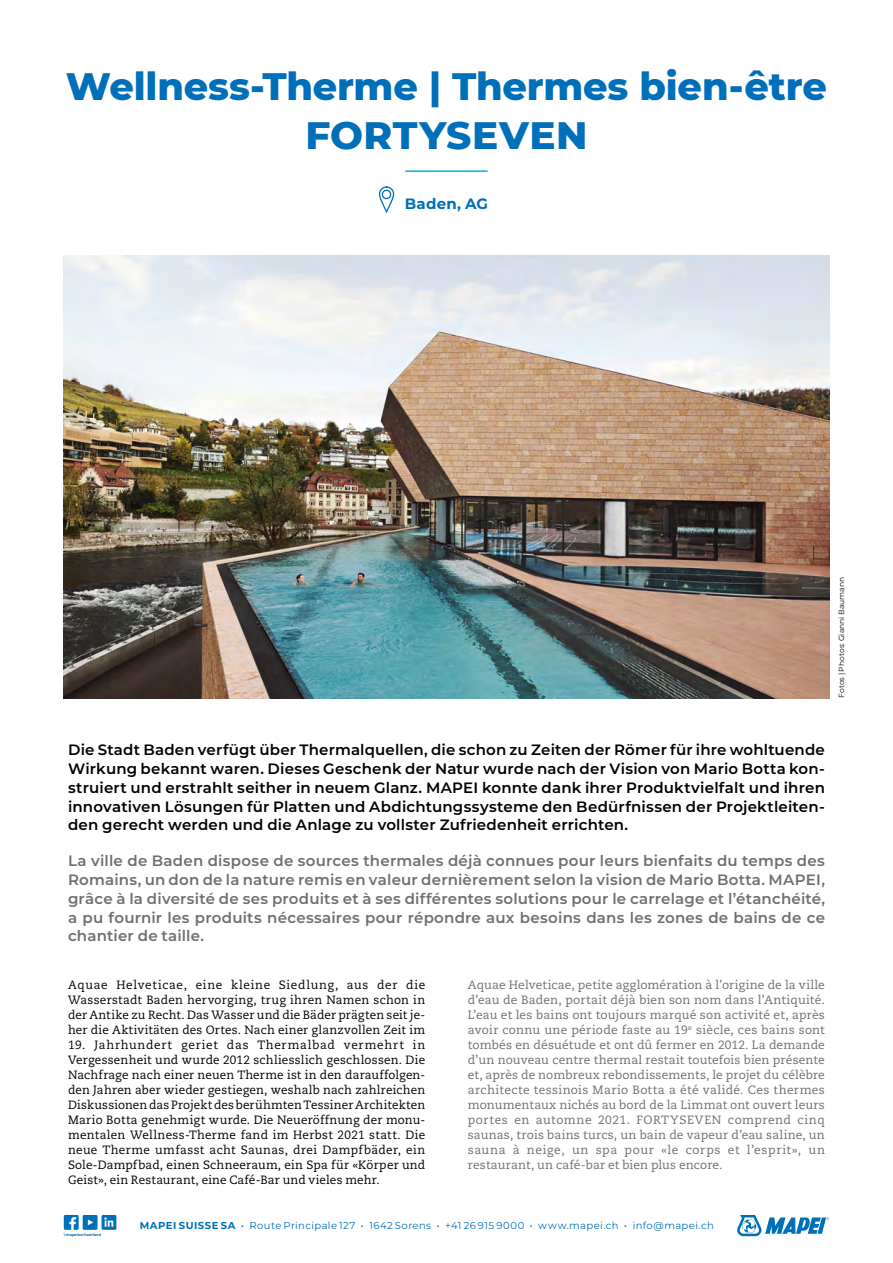
<style>
.page{position:relative;width:893px;height:1263px;background:#fff}
.page>*{position:absolute;margin:0;border:0;box-sizing:border-box;transform-origin:0 0}
.t1{font:800 39px/49.5px "Montserrat";letter-spacing:-.005em;color:#006fb9;text-align:center}
.t2{font:600 15px/18.8px "Montserrat";letter-spacing:.015em;color:#000;text-align:justify}
.t3{font:600 15px/18.8px "Montserrat";letter-spacing:.015em;color:#706f6f;text-align:justify}
.t4{font:700 15px "Montserrat";letter-spacing:.015em;color:#006fb9}
.t5{font:12px/15px "Caecilia LT Std";letter-spacing:.015em;color:#000;text-align:justify}
.t6{font:12px/15px "Caecilia LT Std";letter-spacing:.02em;color:#706f6f;text-align:justify}
.t7{font:10.05px "Montserrat";letter-spacing:.035em;color:#006fb9}
.t8{font:7.5px "Montserrat";letter-spacing:.005em;color:#000}
.t9{font:700 3.75px "Montserrat";letter-spacing:.01em;color:#006fb9}
.s1{font-weight:700}
.s2{font-weight:600}
</style>
<div class="page">
<svg style="left:737px;top:1215px;width:92px;height:21px"></svg>
<svg style="left:64px;top:1215px;width:52px;height:15px"></svg>
<img style="left:64px;top:256px;width:765px;height:442px">
<hr style="left:405px;top:170px;width:83px;height:2px;background:#19bae4">
<div style="left:379px;top:186px;width:15px;height:26px;border:1px solid #006fb9;border-radius:7px"></div>
<div style="left:382px;top:190px;width:9px;height:9px;border:1px solid #006fb9;border-radius:50%"></div>
<h1 class="t1" style="left:66px;top:59px;width:763px">Wellness-Therme | Thermes bien-être<br>FORTYSEVEN</h1>
<p class="t4" style="left:405px;top:193px;width:85px">Baden, AG</p>
<p class="t8" style="left:836px;top:698px;width:122px;rotate:-90deg">Fotos | Photos: Gianni Baumann</p>
<p class="t2" style="left:68px;top:740px;width:758px">Die Stadt Baden verfügt über Thermalquellen, die schon zu Zeiten der Römer für ihre wohltuende Wirkung bekannt waren. Dieses Geschenk der Natur wurde nach der Vision von Mario Botta kon&shy;struiert und erstrahlt seither in neuem Glanz. MAPEI konnte dank ihrer Produktvielfalt und ihren innovativen Lösungen für Platten und Abdichtungssysteme den Bedürfnissen der Projektleiten&shy;den gerecht werden und die Anlage zu vollster Zufriedenheit errichten.</p>
<p class="t3" style="left:68px;top:851px;width:758px">La ville de Baden dispose de sources thermales déjà connues pour leurs bienfaits du temps des Romains, un don de la nature remis en valeur dernièrement selon la vision de Mario Botta. MAPEI, grâce à la diversité de ses produits et à ses différentes solutions pour le carrelage et l’étanchéité, a pu fournir les produits nécessaires pour répondre aux besoins dans les zones de bains de ce chantier de taille.</p>
<p class="t5" style="left:68px;top:977px;width:359px">Aquae Helveticae, eine kleine Siedlung, aus der die Wasserstadt Baden hervorging, trug ihren Namen schon in der Antike zu Recht. Das Wasser und die Bäder prägten seit je&shy;her die Aktivitäten des Ortes. Nach einer glanzvollen Zeit im</p>
<p class="t5" style="left:68px;top:1037px;width:359px">19. Jahrhundert geriet das Thermalbad vermehrt in Vergessenheit und wurde 2012 schliesslich geschlossen. Die Nachfrage nach einer neuen Therme ist in den darauffolgen&shy;den Jahren aber wieder gestiegen, weshalb nach zahlreichen Diskussionen das Projekt des berühmten Tessiner Architekten Mario Botta genehmigt wurde. Die Neueröffnung der monu&shy;mentalen Wellness-Therme fand im Herbst 2021 statt. Die neue Therme umfasst acht Saunas, drei Dampfbäder, ein Sole-Dampfbad, einen Schneeraum, ein Spa für «Körper und Geist», ein Restaurant, eine Café-Bar und vieles mehr.</p>
<p class="t6" style="left:468px;top:977px;width:359px">Aquae Helveticae, petite agglomération à l’origine de la ville d’eau de Baden, portait déjà bien son nom dans l’Antiquité.<br>L’eau et les bains ont toujours marqué son activité et, après avoir connu une période faste au 19<sup>e</sup> siècle, ces bains sont tombés en désuétude et ont dû fermer en 2012. La demande d’un nouveau centre thermal restait toutefois bien présente et, après de nombreux rebondissements, le projet du célèbre architecte tessinois Mario Botta a été validé. Ces thermes monumentaux nichés au bord de la Limmat ont ouvert leurs portes en automne 2021. FORTYSEVEN comprend cinq saunas, trois bains turcs, un bain de vapeur d’eau saline, un sauna à neige, un spa pour «le corps et l’esprit», un restaurant, un café-bar et bien plus encore.</p>
<p class="t9" style="left:64px;top:1232px;width:39px">\ mapeiswitzerland</p>
<p class="t7" style="left:140px;top:1218px;width:576px"><span class="s1">MAPEI SUISSE SA</span> <span class="s2">·</span> Route Principale 127 <span class="s2">·</span> 1642 Sorens <span class="s2">·</span> +41 26 915 9000 <span class="s2">·</span> www.mapei.ch <span class="s2">·</span> info@mapei.ch</p>
</div>
